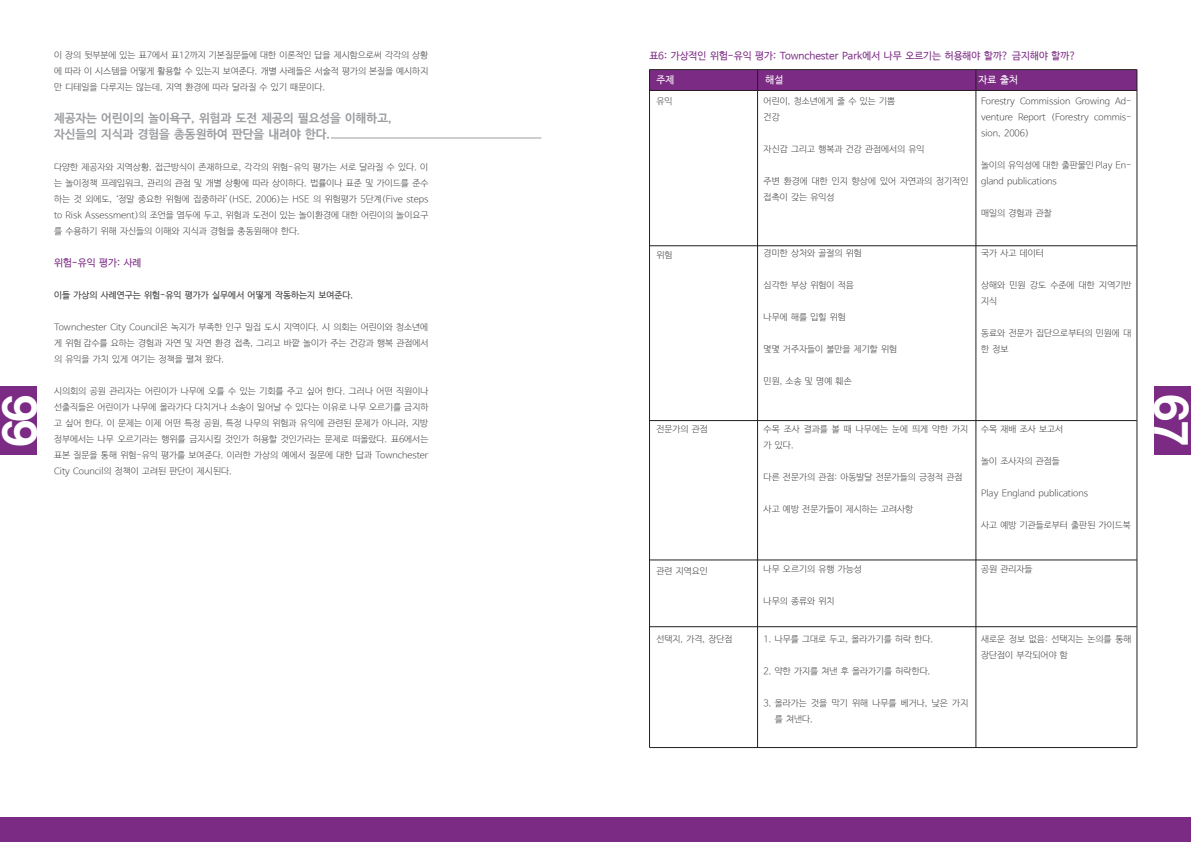
<style>
.page{position:relative;width:1191px;height:842px;background:#fff}
.page>*{position:absolute;margin:0;border:0;box-sizing:border-box;transform-origin:0 0}
.t1{font:45px "YDIYGO360";color:#fff}
.단락2_그레이__제목{font:700 12px "Nanum Barun Gothic";color:#9b9da0}
.단락1_블랙__제목{font:10px "Nanum Barun Gothic";color:#7b2b83}
.단락1_블랙__내용{font:10px "Nanum Barun Gothic";color:#7b2b83}
.단락1_블랙__내용-2{font:10px "Nanum Barun Gothic";color:#fff}
.새스타일{font:300 9px/16px "Nanum Barun Gothic";color:#3e3e3f}
.새스타일-2{font:9px "Nanum Barun Gothic";color:#3e3e3f}
</style>
<div class="page">
<div style="left:0;top:818px;width:1191px;height:24px;background:#7b2b83"></div>
<div style="left:0;top:387px;width:36px;height:68px;background:#7b2b83"></div>
<div style="left:1155px;top:387px;width:36px;height:68px;background:#7b2b83"></div>
<hr style="left:331px;top:137px;width:210px;height:1px;background:#9b9da0">
<div style="left:649px;top:70px;width:488px;height:20px;background:#7b2b83"></div>
<hr style="left:649px;top:69px;width:1px;height:678px;background:#231f20">
<hr style="left:757px;top:69px;width:1px;height:678px;background:#231f20">
<hr style="left:975px;top:69px;width:1px;height:679px;background:#231f20">
<hr style="left:649px;top:69px;width:487px;height:1px;background:#231f20">
<hr style="left:649px;top:90px;width:487px;height:1px;background:#231f20">
<hr style="left:649px;top:747px;width:487px;height:1px;background:#231f20">
<hr style="left:649px;top:246px;width:487px;height:1px;background:#231f20">
<hr style="left:649px;top:420px;width:487px;height:1px;background:#231f20">
<hr style="left:649px;top:560px;width:487px;height:1px;background:#231f20">
<hr style="left:649px;top:626px;width:487px;height:1px;background:#231f20">
<hr style="left:1136px;top:69px;width:1px;height:678px;background:#231f20">
<p class="단락1_블랙__제목" style="left:649px;top:50px;width:428px">표6: 가상적인 위험-유익 평가: Townchester Park에서 나무 오르기는 허용해야 할까? 금지해야 할까?</p>
<p class="새스타일" style="left:54px;top:47px;width:376px;text-align:justify">이 장의 뒷부분에 있는 표7에서 표12까지 기본질문들에 대한 이론적인 답을 제시함으로써 각각의 상황 에 따라 이 시스템을 어떻게 활용할 수 있는지 보여준다. 개별 사례들은 서술적 평가의 본질을 예시하지 만 디테일을 다루지는 않는데, 지역 환경에 따라 달라질 수 있기 때문이다.</p>
<p class="단락2_그레이__제목" style="left:54px;top:112px;width:339px">제공자는 어린이의 놀이욕구, 위험과 도전 제공의 필요성을 이해하고,</p>
<p class="단락2_그레이__제목" style="left:54px;top:128px;width:277px">자신들의 지식과 경험을 총동원하여 판단을 내려야 한다.</p>
<p class="새스타일" style="left:54px;top:159px;width:376px;text-align:justify">다양한 제공자와 지역상황, 접근방식이 존재하므로, 각각의 위험-유익 평가는 서로 달라질 수 있다. 이 는 놀이정책 프레임워크, 관리의 관점 및 개별 상황에 따라 상이하다. 법률이나 표준 및 가이드를 준수 하는 것 외에도, ‘정말 중요한 위험에 집중하라’(HSE, 2006)는 HSE 의 위험평가 5단계(Five steps to Risk Assessment)의 조언을 염두에 두고, 위험과 도전이 있는 놀이환경에 대한 어린이의 놀이요구 를 수용하기 위해 자신들의 이해와 지식과 경험을 총동원해야 한다.</p>
<p class="단락1_블랙__내용" style="left:54px;top:258px;width:89px">위험-유익 평가: 사례</p>
<p class="새스타일-2" style="left:54px;top:290px;width:301px">이들 가상의 사례연구는 위험-유익 평가가 실무에서 어떻게 작동하는지 보여준다.</p>
<p class="새스타일" style="left:54px;top:319px;width:376px;text-align:justify">Townchester City Council은 녹지가 부족한 인구 밀집 도시 지역이다. 시 의회는 어린이와 청소년에 게 위험 감수를 요하는 경험과 자연 및 자연 환경 접촉, 그리고 바깥 놀이가 주는 건강과 행복 관점에서 의 유익을 가치 있게 여기는 정책을 펼쳐 왔다.</p>
<p class="새스타일" style="left:54px;top:383px;width:376px;text-align:justify">시의회의 공원 관리자는 어린이가 나무에 오를 수 있는 기회를 주고 싶어 한다. 그러나 어떤 직원이나 선출직들은 어린이가 나무에 올라가다 다치거나 소송이 일어날 수 있다는 이유로 나무 오르기를 금지하 고 싶어 한다. 이 문제는 이제 어떤 특정 공원, 특정 나무의 위험과 유익에 관련된 문제가 아니라, 지방 정부에서는 나무 오르기라는 행위를 금지시킬 것인가 허용할 것인가라는 문제로 떠올랐다. 표6에서는 표본 질문을 통해 위험-유익 평가를 보여준다. 이러한 가상의 예에서 질문에 대한 답과 Townchester City Council의 정책이 고려된 판단이 제시된다.</p>
<p class="단락1_블랙__내용-2" style="left:656px;top:75px;width:19px">주제</p>
<p class="단락1_블랙__내용-2" style="left:765px;top:75px;width:19px">해설</p>
<p class="단락1_블랙__내용-2" style="left:978px;top:75px;width:41px">자료 출처</p>
<p class="새스타일" style="left:763px;top:94px;width:133px">어린이, 청소년에게 줄 수 있는 기쁨</p>
<p class="새스타일" style="left:763px;top:110px;width:18px">건강</p>
<p class="새스타일" style="left:763px;top:142px;width:162px">자신감 그리고 행복과 건강 관점에서의 유익</p>
<p class="새스타일" style="left:763px;top:174px;width:206px">주변 환경에 대한 인지 향상에 있어 자연과의 정기적인 접촉이 갖는 유익성</p>
<p class="새스타일" style="left:656px;top:94px;width:18px">유익</p>
<p class="새스타일" style="left:981px;top:94px;width:152px;text-align:justify">Forestry Commission Growing Ad&shy;venture Report (Forestry commis&shy;sion, 2006)</p>
<p class="새스타일" style="left:981px;top:158px;width:152px">놀이의 유익성에 대한 출판물인 Play En&shy;gland publications</p>
<p class="새스타일" style="left:981px;top:206px;width:72px">매일의 경험과 관찰</p>
<p class="새스타일" style="left:763px;top:246px;width:100px">경미한 상처와 골절의 위험</p>
<p class="새스타일" style="left:763px;top:278px;width:92px">심각한 부상 위험이 적음</p>
<p class="새스타일" style="left:763px;top:310px;width:84px">나무에 해를 입힐 위험</p>
<p class="새스타일" style="left:763px;top:342px;width:135px">몇몇 거주자들이 불만을 제기할 위험</p>
<p class="새스타일" style="left:763px;top:374px;width:90px">민원, 소송 및 명예 훼손</p>
<p class="새스타일" style="left:981px;top:246px;width:64px">국가 사고 데이터</p>
<p class="새스타일" style="left:981px;top:278px;width:152px">상해와 민원 강도 수준에 대한 지역기반 지식</p>
<p class="새스타일" style="left:981px;top:326px;width:152px">동료와 전문가 집단으로부터의 민원에 대 한 정보</p>
<p class="새스타일" style="left:656px;top:248px;width:18px">위험</p>
<p class="t1" style="left:-7px;top:446px;width:52px;rotate:-90deg">66</p>
<p class="t1" style="left:1197px;top:395px;width:52px;rotate:90deg">67</p>
<p class="새스타일" style="left:656px;top:421px;width:53px">전문가의 관점</p>
<p class="새스타일" style="left:763px;top:421px;width:206px">수목 조사 결과를 볼 때 나무에는 눈에 띄게 약한 가지 가 있다.</p>
<p class="새스타일" style="left:763px;top:469px;width:200px">다른 전문가의 관점: 아동발달 전문가들의 긍정적 관점</p>
<p class="새스타일" style="left:763px;top:501px;width:151px">사고 예방 전문가들이 제시하는 고려사항</p>
<p class="새스타일" style="left:981px;top:421px;width:84px">수목 재배 조사 보고서</p>
<p class="새스타일" style="left:981px;top:453px;width:80px">놀이 조사자의 관점들</p>
<p class="새스타일" style="left:981px;top:485px;width:108px">Play England publications</p>
<p class="새스타일" style="left:981px;top:517px;width:151px">사고 예방 기관들로부터 출판된 가이드북</p>
<p class="새스타일" style="left:656px;top:563px;width:53px">관련 지역요인</p>
<p class="새스타일" style="left:656px;top:631px;width:78px">선택지, 가격, 장단점</p>
<p class="새스타일" style="left:763px;top:561px;width:100px">나무 오르기의 유행 가능성</p>
<p class="새스타일" style="left:763px;top:593px;width:72px">나무의 종류와 위치</p>
<p class="새스타일" style="left:763px;top:631px;width:171px">1. 나무를 그대로 두고, 올라가기를 허락 한다.</p>
<p class="새스타일" style="left:763px;top:663px;width:168px">2. 약한 가지를 쳐낸 후 올라가기를 허락한다.</p>
<p class="새스타일" style="left:775px;top:695px;width:195px;text-indent:-11px">3. 올라가는 것을 막기 위해 나무를 베거나, 낮은 가지 를 쳐낸다.</p>
<p class="새스타일" style="left:981px;top:562px;width:53px">공원 관리자들</p>
<p class="새스타일" style="left:981px;top:631px;width:152px">새로운 정보 없음: 선택지는 논의를 통해 장단점이 부각되어야 함</p>
</div>
